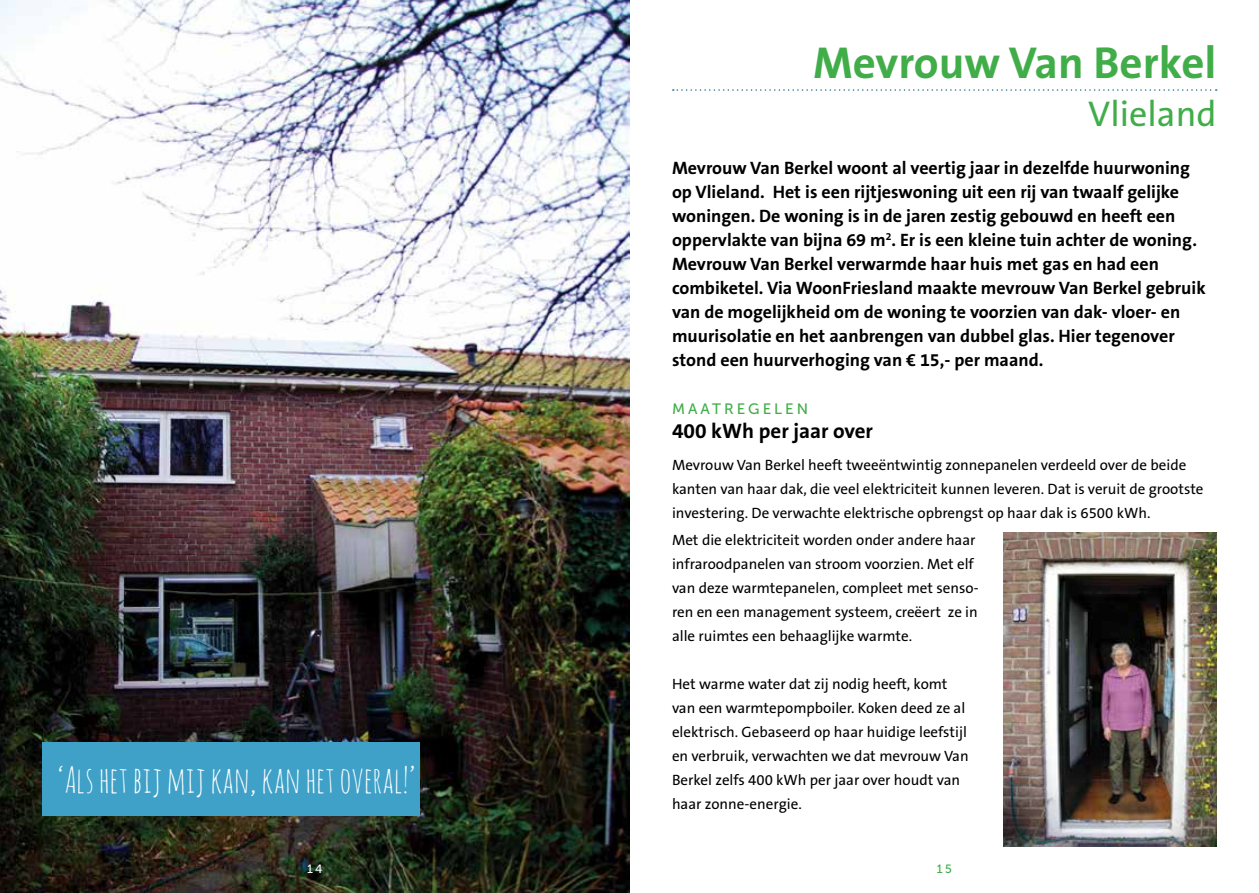
<style>
.page{position:relative;width:1259px;height:893px;background:#fff}
.page>*{position:absolute;margin:0;border:0;box-sizing:border-box;transform-origin:0 0}
.t1{font:700 45px "The Sans B7";color:#41ad49}
.t2{font:36px "Amatic SC";color:#fff}
.t3{font:36px "The Sans B5 Plain";color:#41ad49}
.t4{font:700 21px "The Sans B7";color:#000}
.t5{font:700 18px/24px "The Sans B7";color:#000}
.t6{font:15px/24px "The Sans B5 Plain";color:#000}
.t7{font:15px "Museo Sans 500";letter-spacing:.2em;color:#41ad49}
.t8{font:12px "Museo Sans 500";color:#41ad49}
.t9{font:12px "Museo Sans 500";color:#fff}
</style>
<div class="page">
<img style="left:0;top:0;width:629px;height:893px">
<img style="left:1003px;top:533px;width:213px;height:313px">
<div style="left:43px;top:742px;width:377px;height:74px;background:#40a1c8"></div>
<svg style="left:673px;top:89px;width:543px;height:2px"></svg>
<h2 class="t2" style="left:57px;top:756px;width:360px">‘Als het bij mij kan, kan het overal!’</h2>
<p class="t9" style="left:307px;top:863px;width:17px">14</p>
<h1 class="t1" style="left:813px;top:39px;width:405px">Mevrouw Van Berkel</h1>
<h2 class="t3" style="left:1088px;top:95px;width:130px">Vlieland</h2>
<p class="t5" style="left:672px;top:156px;width:535px">Mevrouw Van Berkel woont al veertig jaar in dezelfde huurwoning op Vlieland. Het is een rijtjeswoning uit een rij van twaalf gelijke woningen. De woning is in de jaren zestig gebouwd en heeft een oppervlakte van bijna 69 m<sup>2</sup>. Er is een kleine tuin achter de woning.<br>Mevrouw Van Berkel verwarmde haar huis met gas en had een combiketel. Via WoonFriesland maakte mevrouw Van Berkel gebruik van de mogelijkheid om de woning te voorzien van dak- vloer- en muurisolatie en het aanbrengen van dubbel glas. Hier tegenover stond een huurverhoging van € 15,- per maand.</p>
<p class="t7" style="left:672px;top:400px;width:138px">MAATREGELEN</p>
<h3 class="t4" style="left:672px;top:419px;width:202px">400 kWh per jaar over</h3>
<p class="t6" style="left:672px;top:454px;width:533px">Mevrouw Van Berkel heeft tweeëntwintig zonnepanelen verdeeld over de beide kanten van haar dak, die veel elektriciteit kunnen leveren. Dat is veruit de grootste investering. De verwachte elektrische opbrengst op haar dak is 6500 kWh.</p>
<p class="t6" style="left:672px;top:529px;width:308px">Met die elektriciteit worden onder andere haar infraroodpanelen van stroom voorzien. Met elf van deze warmtepanelen, compleet met senso&shy;ren en een management systeem, creëert ze in alle ruimtes een behaaglijke warmte.</p>
<p class="t6" style="left:672px;top:673px;width:298px">Het warme water dat zij nodig heeft, komt van een warmtepompboiler. Koken deed ze al elektrisch. Gebaseerd op haar huidige leefstijl en verbruik, verwachten we dat mevrouw Van Berkel zelfs 400 kWh per jaar over houdt van haar zonne-energie.</p>
<p class="t8" style="left:936px;top:862px;width:17px">15</p>
</div>
